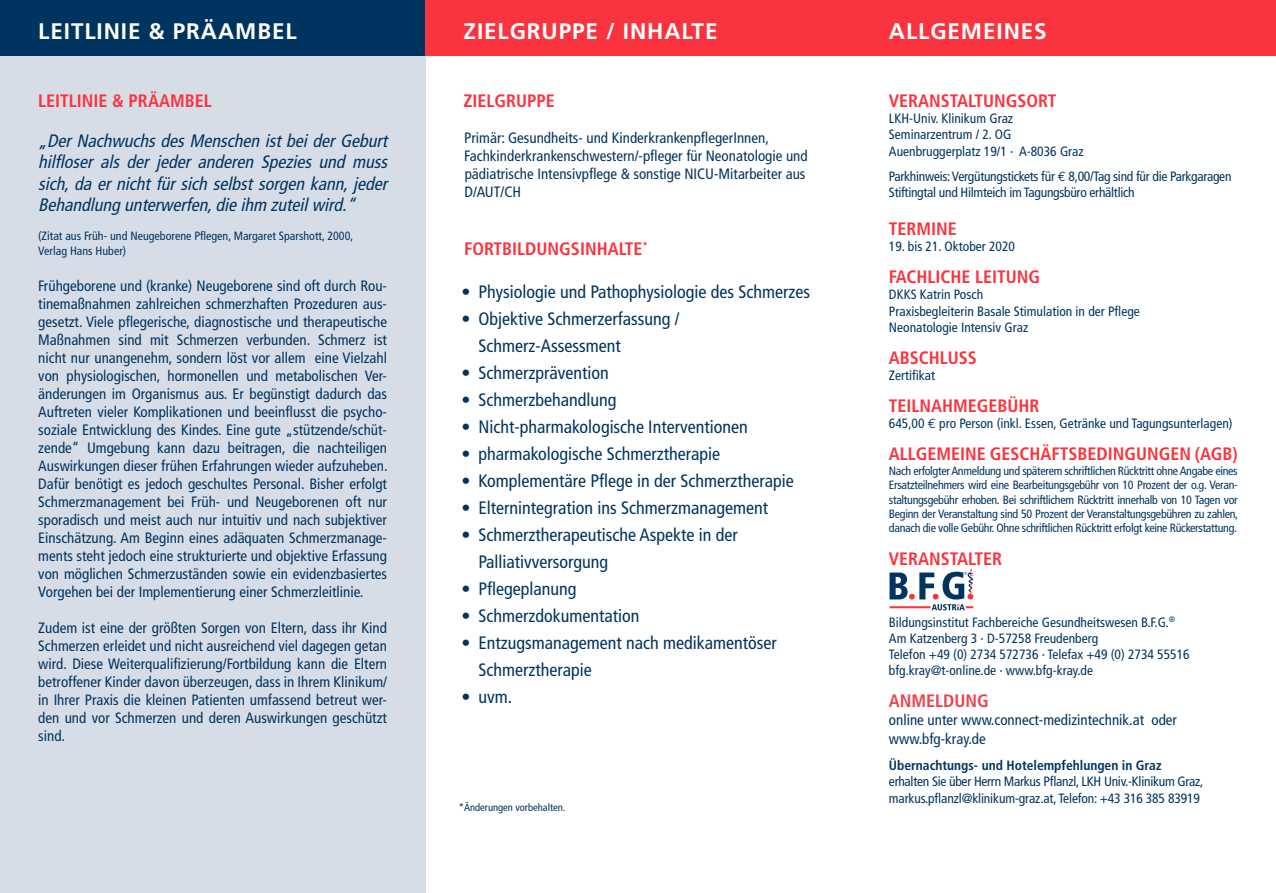
<style>
.page{position:relative;width:1276px;height:893px;background:#fff}
.page>*{position:absolute;margin:0;border:0;box-sizing:border-box;transform-origin:0 0}
.t1{font:700 22.5px "Frutiger";letter-spacing:.04em;color:#fff}
.t2{font:condensed 18px "Frutiger";color:#003460}
.t3{font:italic condensed 18px/21.6px "Frutiger";color:#003460;text-align:justify}
.t4{font:700 condensed 18px "Frutiger";color:#f9343f}
.t5{font:700 condensed 18px "Frutiger";color:#ee434d}
.t6{font:condensed 15px/18px "Frutiger";color:#003460;text-align:justify}
.t7{font:condensed 13.5px "Frutiger";color:#003460}
.t8{font:condensed 13.5px "Frutiger";letter-spacing:-.02em;color:#003460}
.t9{font:700 condensed 13.5px "Frutiger";color:#003460}
.t10{font:condensed 12px/14.4px "Frutiger";color:#003460;text-align:justify}
.t11{font:condensed 10.5px "Frutiger";color:#003460}
.s1{font-family:"Euro Mono";font-stretch:normal}
</style>
<div class="page">
<div style="left:0;top:49px;width:425px;height:844px;background:#d7dde7"></div>
<div style="left:0;top:0;width:425px;height:55px;background:#003460"></div>
<div style="left:425px;top:0;width:851px;height:55px;background:#f9343f"></div>
<svg style="left:889px;top:568px;width:84px;height:42px"></svg>
<p class="t1" style="left:38px;top:18px;width:260px">LEITLINIE &amp; PRÄAMBEL</p>
<p class="t1" style="left:463px;top:18px;width:255px">ZIELGRUPPE / INHALTE</p>
<p class="t4" style="left:38px;top:90px;width:175px">LEITLINIE &amp; PRÄAMBEL</p>
<p class="t3" style="left:38px;top:130px;width:355px">„DerNachwuchsdesMenschen istbeiderGeburt hilfloser als der jeder anderen Spezies und muss sich,da er nicht für sich selbst sorgen kann,jeder Behandlung unterwerfen,dieihm zuteilwird.“</p>
<p class="t10" style="left:38px;top:229px;width:317px">(Zitat aus Früh- und Neugeborene Pflegen, Margaret Sparshott, 2000,</p>
<p class="t10" style="left:38px;top:243px;width:89px">Verlag Hans Huber)</p>
<p class="t6" style="left:38px;top:277px;width:351px">Frühgeborene und (kranke) Neugeborene sind oft durch Rou&shy;tinemaßnahmen zahlreichen schmerzhaften Prozeduren aus&shy;gesetzt. Viele pflegerische, diagnostische und therapeutische Maßnahmen sind mit Schmerzen verbunden. Schmerz ist nicht nur unangenehm, sondern löst vor allem eine Vielzahl von physiologischen, hormonellen und metabolischen Ver&shy;änderungen im Organismus aus. Er begünstigt dadurch das Auftreten vieler Komplikationen und beeinflusst die psycho&shy;soziale Entwicklung des Kindes. Eine gute „stützende/schüt&shy;zende“ Umgebung kann dazu beitragen, die nachteiligen Auswirkungen dieser frühen Erfahrungen wieder aufzuheben.<br>Dafür benötigt es jedoch geschultes Personal. Bisher erfolgt Schmerzmanagement bei Früh- und Neugeborenen oft nur sporadisch und meist auch nur intuitiv und nach subjektiver Einschätzung. Am Beginn eines adäquaten Schmerzmanage&shy;ments steht jedoch eine strukturierte und objektive Erfassung von möglichen Schmerzuständen sowie ein evidenzbasiertes Vorgehen bei der Implementierung einer Schmerzleitlinie.</p>
<p class="t6" style="left:38px;top:619px;width:350px">Zudem ist eine der größten Sorgen von Eltern, dass ihr Kind Schmerzen erleidet und nicht ausreichend viel dagegen getan wird. Diese Weiterqualifizierung/Fortbildung kann die Eltern betroffener Kinder davon überzeugen, dass in Ihrem Klinikum/ in Ihrer Praxis die kleinen Patienten umfassend betreut wer&shy;den und vor Schmerzen und deren Auswirkungen geschützt sind.</p>
<p class="t4" style="left:463px;top:90px;width:93px">ZIELGRUPPE</p>
<p class="t6" style="left:464px;top:129px;width:345px;text-align:left">Primär: Gesundheits- und KinderkrankenpflegerInnen, Fachkinderkrankenschwestern/-pfleger für Neonatologie und pädiatrische Intensivpflege &amp; sonstige NICU-Mitarbeiter aus D/AUT/CH</p>
<p class="t4" style="left:464px;top:238px;width:185px">FORTBILDUNGSINHALTE<sup>*</sup></p>
<p class="t2" style="left:461px;top:281px;width:350px">• Physiologie und Pathophysiologie des Schmerzes</p>
<p class="t2" style="left:461px;top:308px;width:220px">• Objektive Schmerzerfassung /</p>
<p class="t2" style="left:478px;top:335px;width:144px">Schmerz-Assessment</p>
<p class="t2" style="left:461px;top:362px;width:149px">• Schmerzprävention</p>
<p class="t2" style="left:461px;top:389px;width:157px">• Schmerzbehandlung</p>
<p class="t2" style="left:461px;top:416px;width:288px">• Nicht-pharmakologische Interventionen</p>
<p class="t2" style="left:461px;top:443px;width:260px">• pharmakologische Schmerztherapie</p>
<p class="t2" style="left:461px;top:470px;width:334px">• Komplementäre Pflege in der Schmerztherapie</p>
<p class="t2" style="left:461px;top:497px;width:308px">• Elternintegration ins Schmerzmanagement</p>
<p class="t2" style="left:461px;top:524px;width:278px">• Schmerztherapeutische Aspekte in der</p>
<p class="t2" style="left:478px;top:551px;width:131px">Palliativversorgung</p>
<p class="t2" style="left:461px;top:578px;width:117px">• Pflegeplanung</p>
<p class="t2" style="left:461px;top:605px;width:180px">• Schmerzdokumentation</p>
<p class="t2" style="left:461px;top:632px;width:317px">• Entzugsmanagement nach medikamentöser</p>
<p class="t2" style="left:478px;top:659px;width:115px">Schmerztherapie</p>
<p class="t2" style="left:461px;top:686px;width:52px">• uvm.</p>
<p class="t11" style="left:459px;top:801px;width:108px">*Änderungen vorbehalten.</p>
<p class="t1" style="left:889px;top:18px;width:159px">ALLGEMEINES</p>
<p class="t4" style="left:889px;top:90px;width:169px">VERANSTALTUNGSORT</p>
<p class="t7" style="left:889px;top:111px;width:126px">LKH-Univ. Klinikum Graz</p>
<p class="t7" style="left:889px;top:127px;width:124px">Seminarzentrum / 2. OG</p>
<p class="t7" style="left:889px;top:143px;width:196px">Auenbruggerplatz 19/1 · A-8036 Graz</p>
<p class="t8" style="left:889px;top:168px;width:344px">Parkhinweis: Vergütungstickets für <span class="s1">€</span> 8,00/Tag sind für die Parkgaragen</p>
<p class="t8" style="left:889px;top:185px;width:247px">Stiftingtal und Hilmteich im Tagungsbüro erhältlich</p>
<p class="t4" style="left:889px;top:218px;width:70px">TERMINE</p>
<p class="t7" style="left:889px;top:239px;width:128px">19. bis 21. Oktober 2020</p>
<p class="t4" style="left:889px;top:266px;width:153px">FACHLICHE LEITUNG</p>
<p class="t7" style="left:889px;top:287px;width:96px">DKKS Katrin Posch</p>
<p class="t7" style="left:889px;top:303px;width:252px">Praxisbegleiterin Basale Stimulation in der Pflege</p>
<p class="t7" style="left:889px;top:319px;width:141px">Neonatologie Intensiv Graz</p>
<p class="t4" style="left:889px;top:347px;width:90px">ABSCHLUSS</p>
<p class="t7" style="left:889px;top:368px;width:48px">Zertifikat</p>
<p class="t4" style="left:889px;top:395px;width:152px">TEILNAHMEGEBÜHR</p>
<p class="t7" style="left:889px;top:416px;width:345px">645,00 <span class="s1">€</span> pro Person (inkl. Essen, Getränke und Tagungsunterlagen)</p>
<p class="t4" style="left:889px;top:444px;width:350px">ALLGEMEINE GESCHÄFTSBEDINGUNGEN (AGB)</p>
<p class="t10" style="left:889px;top:464px;width:351px">Nach erfolgter Anmeldung und späterem schriftlichen Rücktritt ohne Angabe eines Ersatzteilnehmers wird eine Bearbeitungsgebühr von 10 Prozent der o.g. Veran&shy;staltungsgebühr erhoben. Bei schriftlichem Rücktritt innerhalb von 10 Tagen vor Beginn der Veranstaltung sind 50 Prozent der Veranstaltungsgebühren zu zahlen, danach die volle Gebühr. Ohne schriftlichen Rücktritt erfolgt keine Rückerstattung.</p>
<p class="t4" style="left:889px;top:548px;width:115px">VERANSTALTER</p>
<p class="t7" style="left:889px;top:614px;width:288px">Bildungsinstitut Fachbereiche Gesundheitswesen B.F.G.<sup>®</sup></p>
<p class="t7" style="left:889px;top:630px;width:211px">Am Katzenberg 3 · D-57258 Freudenberg</p>
<p class="t7" style="left:889px;top:647px;width:302px">Telefon +49 (0) 2734 572736 · Telefax +49 (0) 2734 55516</p>
<p class="t7" style="left:889px;top:663px;width:206px">bfg.kray@t-online.de · www.bfg-kray.de</p>
<p class="t5" style="left:889px;top:691px;width:101px">ANMELDUNG</p>
<p class="t6" style="left:889px;top:711px;width:289px">online unter www.connect-medizintechnik.at oder</p>
<p class="t6" style="left:889px;top:729px;width:98px">www.bfg-kray.de</p>
<p class="t9" style="left:889px;top:757px;width:274px">Übernachtungs- und Hotelempfehlungen in Graz</p>
<p class="t8" style="left:889px;top:774px;width:316px">erhalten Sie über Herrn Markus Pflanzl, LKH Univ.-Klinikum Graz,</p>
<p class="t7" style="left:889px;top:790px;width:312px">markus.pflanzl@klinikum-graz.at, Telefon: +43 316 385 83919</p>
</div>
